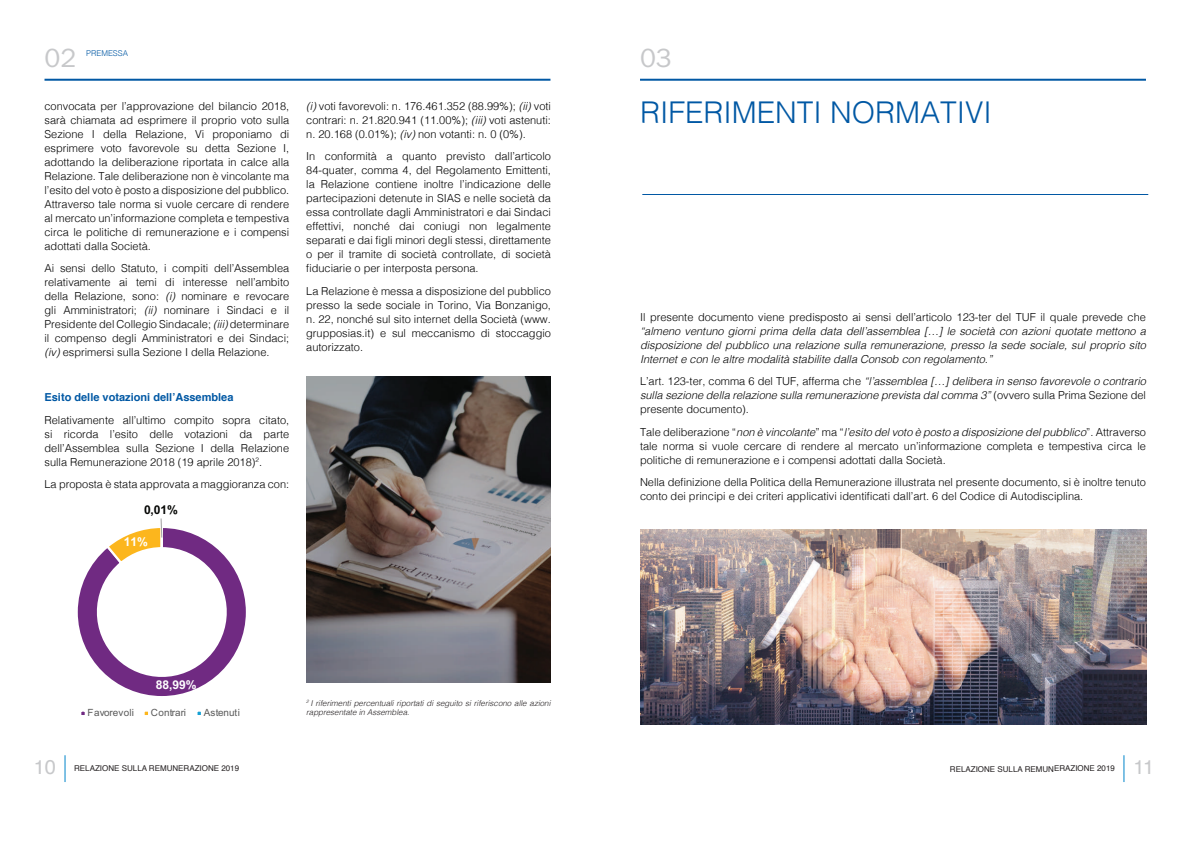
<style>
.page{position:relative;width:1191px;height:842px;background:#fff}
.page>*{position:absolute;margin:0;border:0;box-sizing:border-box;transform-origin:0 0}
.t1{font:300 30px "Helvetica";color:#0158a4}
.t2{font:27.2px "Franklin Gothic FS";color:#c7c8ca}
.t3{font:20px "Helvetica";color:#c7c8ca}
.t4{font:700 12.1px "Arial";color:#fff}
.t5{font:700 12.1px "Arial";color:#040503}
.t6{font:300 11px/14px "Helvetica";color:#000;text-align:justify}
.t7{font:italic 300 11px/14px "Helvetica";color:#000;text-align:justify}
.t8{font:700 11px "Helvetica";color:#0158a4}
.t9{font:11px "Arial";letter-spacing:.035em;color:#040503}
.t10{font:11px "Arial";color:#040503}
.t11{font:9.9px "Arial";color:#595959}
.t12{font:italic 300 8px/9.6px "Helvetica";color:#231f20}
.t13{font:8px "Helvetica";letter-spacing:-.005em;color:#231f20}
.t14{font:300 8px "Helvetica";color:#0158a4}
.s1{font-style:italic}
.s2{font-style:normal}
</style>
<div class="page">
<svg style="left:65px;top:755px;width:1px;height:27px"></svg>
<svg style="left:1123px;top:755px;width:1px;height:27px"></svg>
<hr style="left:45px;top:79px;width:505px;height:2px;background:#0158a4">
<hr style="left:642px;top:194px;width:506px;height:1px;background:#0158a4">
<hr style="left:640px;top:79px;width:506px;height:2px;background:#0158a4">
<img style="left:640px;top:529px;width:506px;height:195px">
<img style="left:306px;top:376px;width:245px;height:306px">
<svg style="left:77px;top:518px;width:169px;height:197px"></svg>
<h2 class="t2" style="left:45px;top:43px;width:33px">02</h2>
<p class="t6" style="left:45px;top:100px;width:246px">convocata per l’approvazione del bilancio 2018, sarà chiamata ad esprimere il proprio voto sulla Sezione I della Relazione, Vi proponiamo di esprimere voto favorevole su detta Sezione I, adottando la deliberazione riportata in calce alla Relazione. Tale deliberazione non è vincolante ma l’esito del voto è posto a disposizione del pubblico.<br>Attraverso tale norma si vuole cercare di rendere al mercato un’informazione completa e tempestiva circa le politiche di remunerazione e i compensi adottati dalla Società.</p>
<p class="t6" style="left:45px;top:262px;width:246px">Ai sensi dello Statuto, i compiti dell’Assemblea relativamente ai temi di interesse nell’ambito della Relazione, sono: <span class="s1">(i)</span> nominare e revocare gli Amministratori; <span class="s1">(ii)</span> nominare i Sindaci e il Presidente del Collegio Sindacale; <span class="s1">(iii)</span> determinare il compenso degli Amministratori e dei Sindaci; <span class="s1">(iv)</span> esprimersi sulla Sezione I della Relazione.</p>
<p class="t8" style="left:45px;top:393px;width:190px">Esito delle votazioni dell’Assemblea</p>
<p class="t6" style="left:45px;top:414px;width:246px">Relativamente all’ultimo compito sopra citato, si ricorda l’esito delle votazioni da parte dell’Assemblea sul a Sezione I della Relazione sulla Remunerazione 2018 ( 9 aprile 2018)<sup>2</sup>.</p>
<p class="t6" style="left:45px;top:478px;width:246px">La proposta è stata approvata a maggioranza con:</p>
<p class="t14" style="left:86px;top:50px;width:43px">PREMESSA</p>
<p class="t9" style="left:34px;top:441px;width:28px">SIAS</p>
<p class="t10" style="left:93px;top:441px;width:54px">Favorevoli</p>
<p class="t9" style="left:164px;top:441px;width:41px">88,99%</p>
<p class="t9" style="left:93px;top:455px;width:41px">Contrari</p>
<p class="t9" style="left:181px;top:455px;width:25px">11%</p>
<p class="t5" style="left:144px;top:503px;width:35px">0,01%</p>
<p class="t4" style="left:124px;top:535px;width:25px">11%</p>
<p class="t6" style="left:306px;top:100px;width:246px"><span class="s1">(i)</span> voti favorevoli: n. 176.461.352 (88.99%); <span class="s1">(ii)</span> voti contrari: n. 21.820.941 (11.00%); <span class="s1">(iii)</span> voti astenuti: n. 20.168 (0.01%); <span class="s1">(iv)</span> non votanti: n. 0 (0%).</p>
<p class="t6" style="left:306px;top:150px;width:246px">In conformità a quanto previsto dall’articolo 84-quater, comma 4, del Regolamento Emittenti, la Relazione contiene inoltre l’indicazione delle partecipazioni detenute in SIAS e nelle società da essa controllate dagli Amministratori e dai Sindaci effettivi, nonché dai coniugi non legalmente separati e dai figli minori degli stessi, direttamente o per il tramite di società controllate, di società fiduciarie o per interposta persona.</p>
<p class="t6" style="left:306px;top:285px;width:246px">La Relazione è messa a disposizione del pubblico presso la sede sociale in Torino, Via Bonzanigo, n. 22, nonché sul sito internet della Società (www. grupposias.it) e sul meccanismo di stoccaggio autorizzato.</p>
<p class="t4" style="left:156px;top:677px;width:42px">88,99%</p>
<p class="t11" style="left:88px;top:707px;width:48px">Favorevoli</p>
<p class="t11" style="left:151px;top:707px;width:37px">Contrari</p>
<p class="t11" style="left:204px;top:707px;width:38px">Astenuti</p>
<p class="t12" style="left:306px;top:698px;width:246px"><sup>2</sup> I riferimenti percentuali riportati di seguito si riferiscono alle azioni rappresentate in Assemblea.</p>
<h2 class="t2" style="left:640px;top:43px;width:33px">03</h2>
<h1 class="t1" style="left:640px;top:100px;width:353px">RIFERIMENTI NORMATIVI</h1>
<p class="t6" style="left:640px;top:311px;width:507px">Il presente documento viene predisposto ai sensi dell’articolo 123-ter del TUF il quale prevede che</p>
<p class="t7" style="left:640px;top:325px;width:507px">“almeno ventuno giorni prima della data dell’assemblea […] le società con azioni quotate mettono a disposizione del pubblico una relazione sulla remunerazione, presso la sede sociale, sul proprio sito Internet e con le altre modalità stabilite dalla Consob con regolamento.”</p>
<p class="t7" style="left:640px;top:375px;width:507px"><span class="s2">L’art. 123-ter, comma 6 del TUF, afferma che</span> “l’assemblea […] delibera in senso favorevole o contrario sulla sezione della relazione sulla remunerazione prevista dal comma 3” <span class="s2">(ovvero sulla Prima Sezione del presente documento).</span></p>
<p class="t6" style="left:640px;top:426px;width:507px">Tale deliberazione “<span class="s1">non è vincolante</span>” ma “<span class="s1">l’esito del voto è posto a disposizione del pubblico</span>”. Attraverso tale norma si vuole cercare di rendere al mercato un’informazione completa e tempestiva circa le politiche di remunerazione e i compensi adottati dalla Società.</p>
<p class="t6" style="left:640px;top:476px;width:507px">Nella definizione della Politica della Remunerazione illustrata nel presente documento, si è inoltre tenuto conto dei principi e dei criteri applicativi identificati dall’art. 6 del Codice di Autodisciplina.</p>
<h3 class="t3" style="left:34px;top:758px;width:24px">10</h3>
<p class="t13" style="left:74px;top:765px;width:166px">RELAZIONE SULLA REMUNERAZIONE 2019</p>
<p class="t13" style="left:950px;top:765px;width:167px">RELAZIONE SULLA REMUNERAZIONE 2019</p>
<h3 class="t3" style="left:1133px;top:758px;width:22px">11</h3>
</div>
